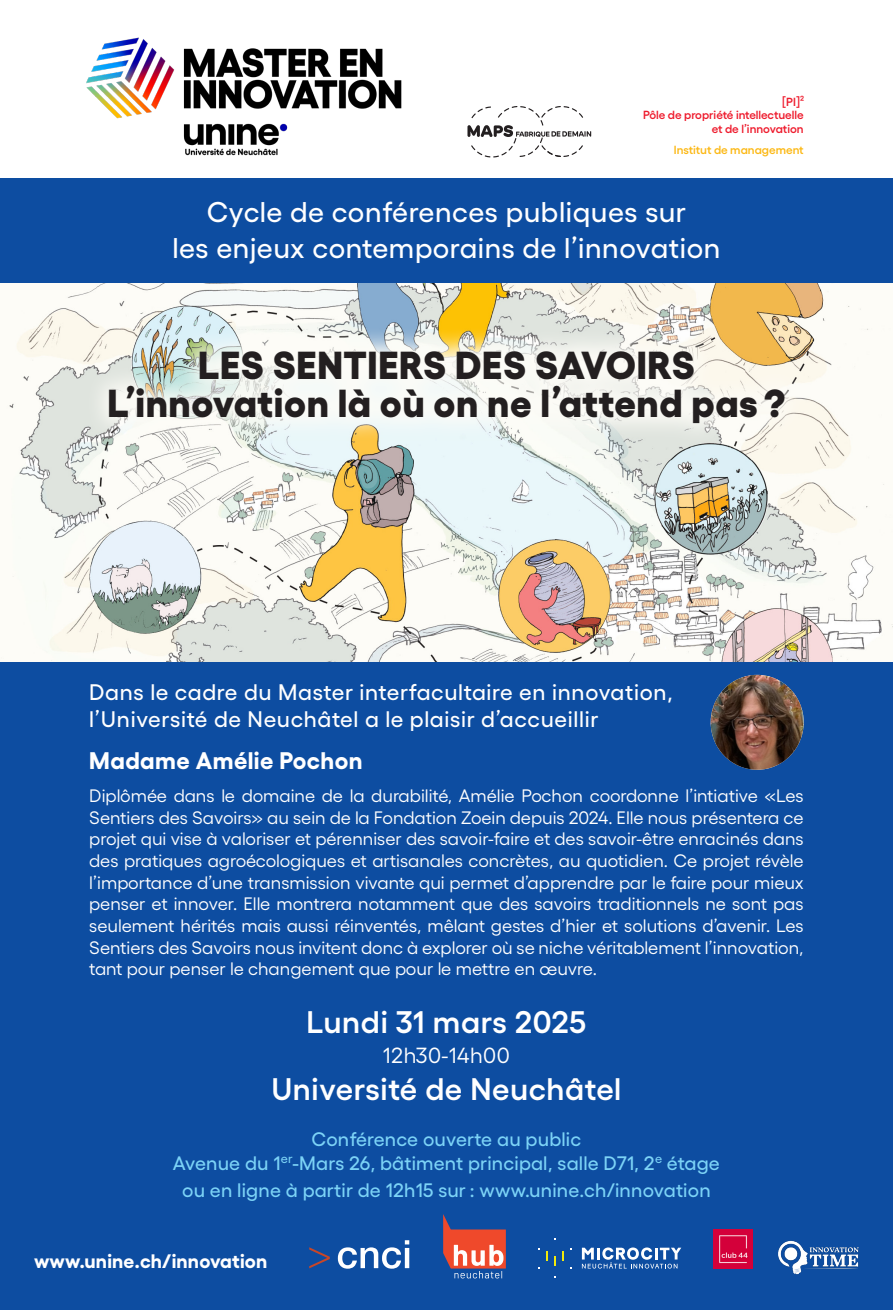
<style>
.page{position:relative;width:893px;height:1310px;background:#fff}
.page>*{position:absolute;margin:0;border:0;box-sizing:border-box;transform-origin:0 0}
.t1{font:800 39px/38.5px "Gellix";letter-spacing:.015em;color:#231f20;text-align:center}
.t2{font:600 31.2px "Gellix";letter-spacing:.02em;color:#fff}
.t3{font:500 28.5px/36px "Gellix";letter-spacing:.02em;color:#fff;text-align:center}
.t4{font:700 24px "Gellix";letter-spacing:.02em;color:#fff}
.t5{font:500 22.5px/27px "Gellix";letter-spacing:.03em;color:#fff}
.t6{font:21.9px "Gellix";letter-spacing:.02em;color:#fff}
.t7{font:500 19.5px/23.4px "Gellix";letter-spacing:.01em;color:#7cd3f6;text-align:center}
.t8{font:700 19.5px "Gellix";letter-spacing:.01em;color:#fff}
.t9{font:18px/21.6px "Gellix";color:#fff;text-align:justify}
.t10{font:600 11.7px/12.6px "Gellix";letter-spacing:-.005em;color:#ee1b2d;text-align:right}
.t11{font:600 11.7px "Gellix";color:#fcb814}
</style>
<div class="page">
<img style="left:1px;top:283px;width:892px;height:379px">
<div style="left:0;top:178px;width:893px;height:105px;background:#0d4da1"></div>
<div style="left:0;top:662px;width:893px;height:648px;background:#0d4da1"></div>
<svg style="left:85px;top:327px;width:723px;height:119px;fill:#f7f8f3"></svg>
<svg style="left:467px;top:106px;width:124px;height:52px"></svg>
<svg style="left:309px;top:1247px;width:21px;height:21px"></svg>
<svg style="left:338px;top:1240px;width:71px;height:28px"></svg>
<svg style="left:443px;top:1214px;width:63px;height:64px"></svg>
<svg style="left:582px;top:1247px;width:99px;height:21px"></svg>
<svg style="left:546px;top:1251px;width:2px;height:10px"></svg>
<svg style="left:562px;top:1251px;width:2px;height:10px"></svg>
<svg style="left:554px;top:1256px;width:2px;height:9px"></svg>
<img style="left:778px;top:1240px;width:81px;height:35px">
<img style="left:713px;top:1229px;width:39px;height:39px">
<img style="left:711px;top:675px;width:93px;height:95px">
<img style="left:86px;top:37px;width:316px;height:119px">
<p class="t10" style="left:643px;top:94px;width:162px">[PI]2<br>Pôle de propriété intellectuelle</p>
<p class="t10" style="left:712px;top:121px;width:93px">et de l’innovation</p>
<p class="t11" style="left:674px;top:141px;width:131px">Institut de management</p>
<h3 class="t3" style="left:173px;top:191px;width:549px">Cycle de conférences publiques sur<br>les enjeux contemporains de l’innovation</h3>
<h1 class="t1" style="left:108px;top:341px;width:679px">LES SENTIERS DES SAVOIRS<br>L’innovation là où on ne l’attend pas ?</h1>
<p class="t5" style="left:89px;top:677px;width:585px">Dans le cadre du Master interfacultaire en innovation, l’Université de Neuchâtel a le plaisir d’accueillir</p>
<h3 class="t4" style="left:89px;top:741px;width:275px">Madame Amélie Pochon</h3>
<p class="t9" style="left:89px;top:783px;width:716px">Diplômée dans le domaine de la durabilité, Amélie Pochon coordonne l’intiative «Les Sentiers des Savoirs» au sein de la Fondation Zoein depuis 2024. Elle nous présentera ce projet qui vise à valoriser et pérenniser des savoir-faire et des savoir-être enracinés dans des pratiques agroécologiques et artisanales concrètes, au quotidien. Ce projet révèle l’importance d’une transmission vivante qui permet d’apprendre par le faire pour mieux penser et innover. Elle montrera notamment que des savoirs traditionnels ne sont pas seulement hérités mais aussi réinventés, mêlant gestes d’hier et solutions d’avenir. Les Sentiers des Savoirs nous invitent donc à explorer où se niche véritablement l’innovation, tant pour penser le changement que pour le mettre en œuvre.</p>
<h2 class="t2" style="left:307px;top:997px;width:281px">Lundi 31 mars 2025</h2>
<p class="t6" style="left:383px;top:1039px;width:128px">12h30-14h00</p>
<h2 class="t2" style="left:271px;top:1064px;width:352px">Université de Neuchâtel</h2>
<p class="t7" style="left:173px;top:1125px;width:548px">Conférence ouverte au public<br>Avenue du 1<sup>er</sup>-Mars 26, bâtiment principal, salle D71, 2<sup>e</sup> étage</p>
<p class="t7" style="left:182px;top:1176px;width:530px">ou en ligne à partir de 12h15 sur : www.unine.ch/innovation</p>
<p class="t8" style="left:34px;top:1245px;width:235px">www.unine.ch/innovation</p>
</div>
